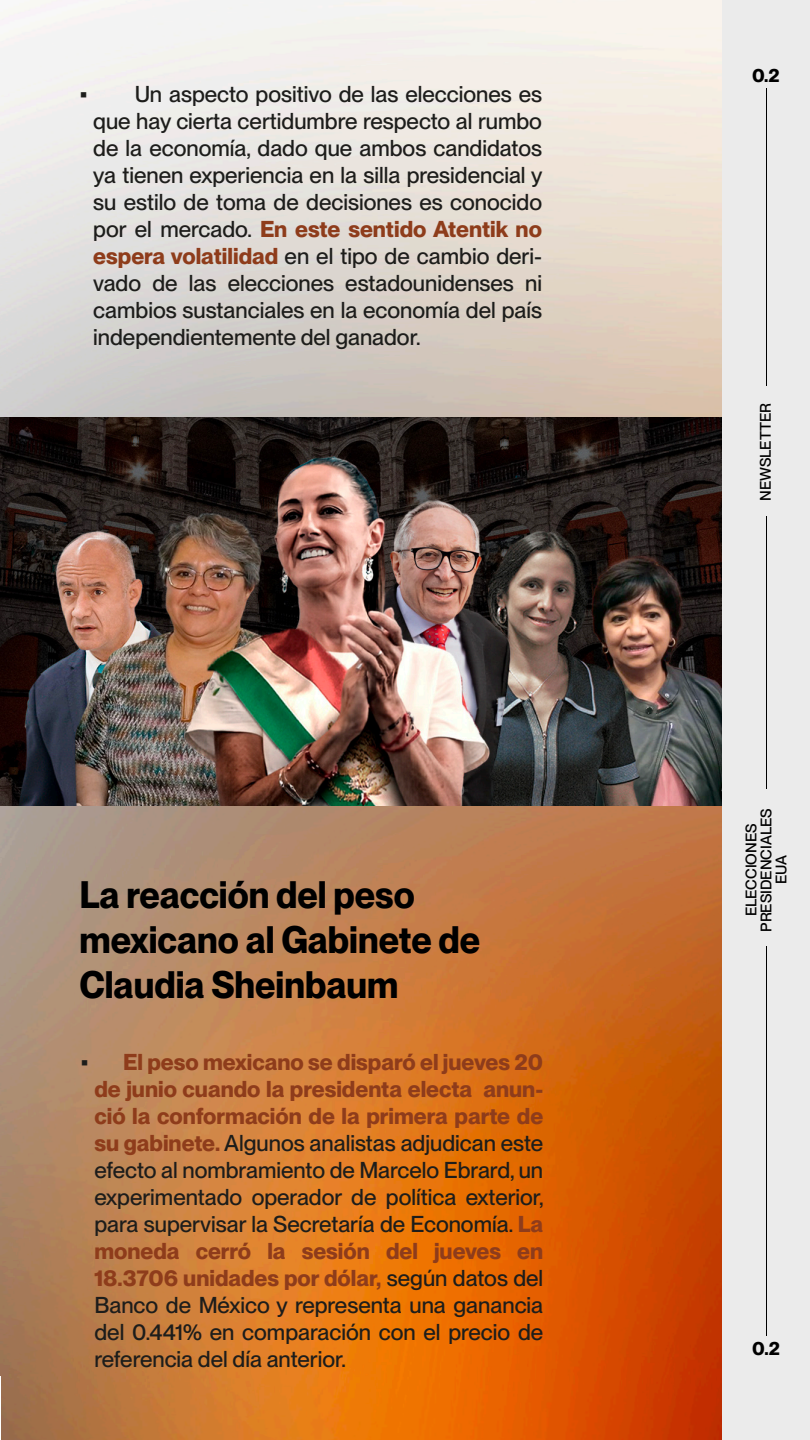
<style>
.page{position:relative;width:810px;height:1440px;background:#fff}
.page>*{position:absolute;margin:0;border:0;box-sizing:border-box;transform-origin:0 0}
.t1{font:700 37.5px/45px "PP Neue Montreal";color:#000;scale:.95 1}
.t2{font:500 22.5px/27px "PP Neue Montreal";color:#1d1d1b;text-align:justify}
.t3{font:700 18.75px "PP Neue Montreal";color:#000}
.t4{font:500 15px/15px "PP Neue Montreal";color:#000;text-align:center}
.s1{font-weight:700;color:#8e3c1b}
</style>
<div class="page">
<img style="left:0;top:0;width:723px;height:1440px">
<div style="left:723px;top:0;width:87px;height:1440px;background:#ebebeb"></div>
<hr style="left:766px;top:88px;width:1px;height:297px;background:#000">
<hr style="left:766px;top:517px;width:1px;height:272px;background:#000">
<hr style="left:766px;top:946px;width:1px;height:390px;background:#000">
<img style="left:0;top:418px;width:721px;height:388px">
<p class="t2" style="left:93px;top:80px;width:451px;text-indent:-14px">▪ Un aspecto positivo de las elecciones es que hay cierta certidumbre respecto al rumbo de la economía, dado que ambos candidatos ya tienen experiencia en la silla presidencial y su estilo de toma de decisiones es conocido por el mercado. <span class="s1">En este sentido Atentik no espera volatilidad</span> en el tipo de cambio deri&shy;vado de las elecciones estadounidenses ni cambios sustanciales en la economía del país independientemente del ganador.</p>
<h1 class="t1" style="left:80px;top:873px;width:423px">La reacción del peso mexicano al Gabinete de<br>Claudia Sheinbaum</h1>
<p class="t2" style="left:94px;top:1049px;width:451px;text-indent:-14px">▪ <span class="s1">El peso mexicano se disparó el jueves 20 de junio cuando la presidenta electa anun&shy;ció la conformación de la primera parte de su gabinete.</span> Algunos analistas adjudican este efecto al nombramiento de Marcelo Ebrard, un experimentado operador de política exterior, para supervisar la Secretaría de Economía. <span class="s1">La moneda cerró la sesión del jueves en 18.3706 unidades por dólar,</span> según datos del Banco de México y representa una ganancia del 0.441% en comparación con el precio de referencia del día anterior.</p>
<p class="t3" style="left:752px;top:64px;width:29px">0.2</p>
<p class="t4" style="left:758px;top:501px;width:99px;rotate:-90deg">NEWSLETTER</p>
<p class="t4" style="left:744px;top:932px;width:125px;rotate:-90deg">ELECCIONES<br>PRESIDENCIALES<br>EUA</p>
<p class="t3" style="left:752px;top:1337px;width:29px">0.2</p>
</div>
